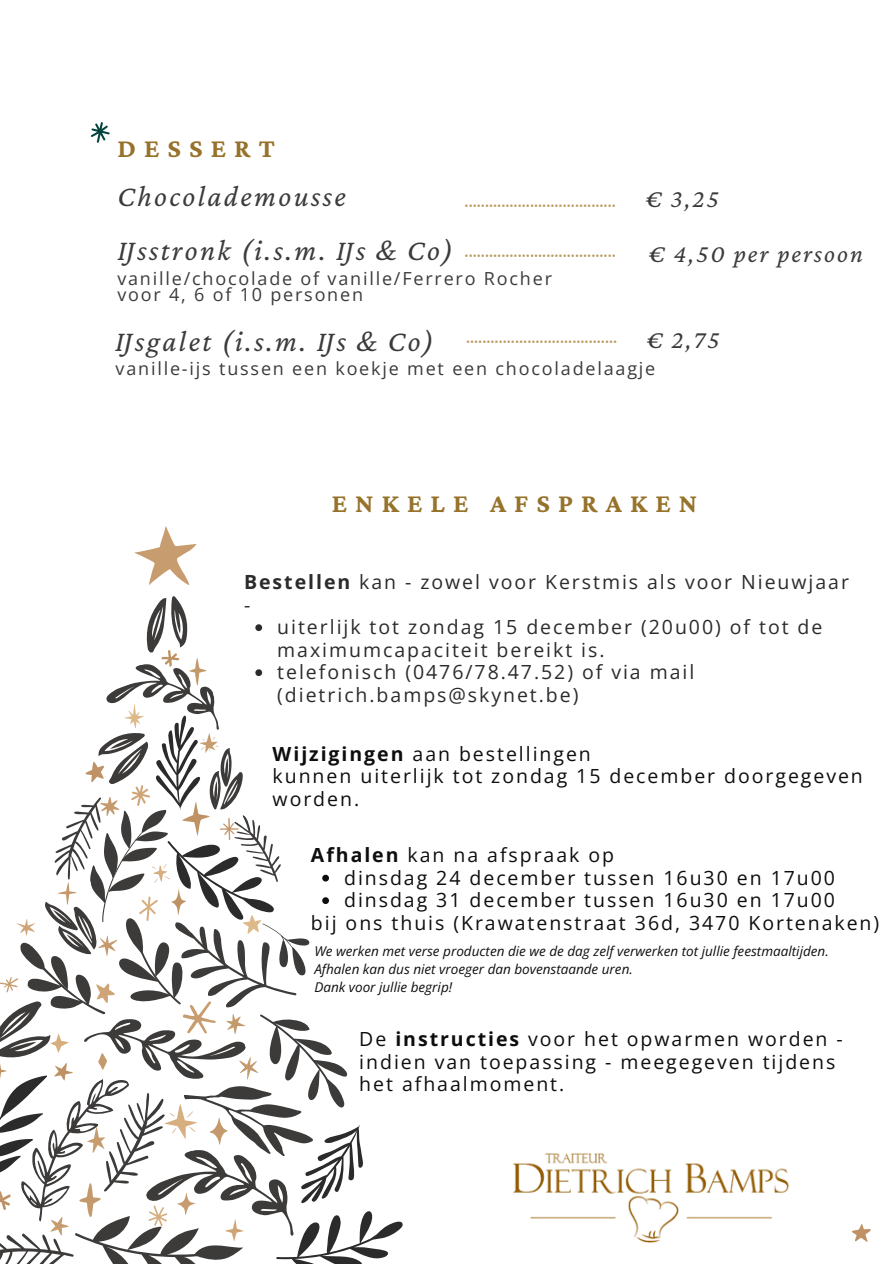
<style>
.page{position:relative;width:894px;height:1264px;background:#fff}
.page>*{position:absolute;margin:0;border:0;box-sizing:border-box;transform-origin:0 0}
.t1{font:italic 30px "Crimson Pro";letter-spacing:.08em;color:#3d3b3a}
.t2{font:700 27px "Crimson Pro";letter-spacing:.3em;color:#96722b}
.t3{font:italic 25.5px "Crimson Pro";letter-spacing:.08em;color:#3d3b3a}
.t4{font:19.5px/22.5px "Open Sans";letter-spacing:.1em;color:#0d0d0d}
.t5{font:19.5px/22.5px "Open Sans";letter-spacing:.1em;color:#2b2b2b}
.t6{font:500 18px "Montserrat";color:#ba9b62}
.t7{font:18px/16.8px "Open Sans";letter-spacing:.1em;color:#3d3b3a}
.t8{font:italic 13.5px "Open Sans";color:#0d0d0d}
.s1{font-weight:700}
</style>
<div class="page">
<svg style="left:134px;top:526px;width:62px;height:59px"></svg>
<svg style="left:852px;top:1224px;width:18px;height:17px"></svg>
<svg style="left:91px;top:122px;width:19px;height:20px"></svg>
<svg style="left:0;top:596px;width:403px;height:667px"></svg>
<img style="left:513px;top:1153px;width:276px;height:89px">
<p class="t2" style="left:117px;top:133px;width:159px">DESSERT</p>
<h1 class="t1" style="left:117px;top:180px;width:230px">Chocolademousse</h1>
<h2 class="t1" style="left:117px;top:233px;width:337px">IJsstronk (i.s.m. IJs &amp; Co)</h2>
<p class="t7" style="left:117px;top:269px;width:436px">vanille/chocolade of vanille/Ferrero Rocher voor 4, 6 of 10 personen</p>
<h3 class="t1" style="left:115px;top:324px;width:320px">IJsgalet (i.s.m. IJs &amp; Co)</h3>
<h2 class="t7" style="left:115px;top:359px;width:541px">vanille-ijs tussen een koekje met een chocoladelaagje</h2>
<h2 class="t3" style="left:645px;top:184px;width:75px">€ 3,25</h2>
<p class="t3" style="left:648px;top:239px;width:216px">€ 4,50 per persoon</p>
<p class="t6" style="left:464px;top:190px;width:153px">.....................................</p>
<h4 class="t6" style="left:464px;top:240px;width:153px">.....................................</h4>
<h3 class="t3" style="left:646px;top:325px;width:74px">€ 2,75</h3>
<h3 class="t6" style="left:466px;top:325px;width:153px">.....................................</h3>
<h4 class="t2" style="left:332px;top:487px;width:367px">ENKELE AFSPRAKEN</h4>
<h1 class="t5" style="left:244px;top:570px;width:606px"><span class="s1">Bestellen</span> kan - zowel voor Kerstmis als voor Nieuwjaar -</h1>
<p class="t5" style="left:277px;top:615px;width:546px">uiterlijk tot zondag 15 december (20u00) of tot de maximumcapaciteit bereikt is.</p>
<h4 class="t5" style="left:277px;top:660px;width:418px">telefonisch (0476/78.47.52) of via mail (dietrich.bamps@skynet.be)</h4>
<p class="t4" style="left:272px;top:742px;width:591px"><span class="s1">Wijzigingen</span> aan bestellingen<br>kunnen uiterlijk tot zondag 15 december doorgegeven worden.</p>
<p class="t4" style="left:311px;top:843px;width:304px"><span class="s1">Afhalen</span> kan na afspraak op</p>
<p class="t4" style="left:344px;top:866px;width:492px">dinsdag 24 december tussen 16u30 en 17u00</p>
<p class="t4" style="left:344px;top:888px;width:492px">dinsdag 31 december tussen 16u30 en 17u00</p>
<p class="t4" style="left:311px;top:911px;width:569px">bij ons thuis (Krawatenstraat 36d, 3470 Kortenaken)</p>
<p class="t8" style="left:314px;top:941px;width:515px">We werken met verse producten die we de dag zelf verwerken tot jullie feestmaaltijden.</p>
<p class="t8" style="left:314px;top:959px;width:320px">Afhalen kan dus niet vroeger dan bovenstaande uren.</p>
<p class="t8" style="left:314px;top:977px;width:139px">Dank voor jullie begrip!</p>
<p class="t4" style="left:359px;top:1027px;width:485px">De <span class="s1">instructies</span> voor het opwarmen worden - indien van toepassing - meegegeven tijdens het afhaalmoment.</p>
</div>
